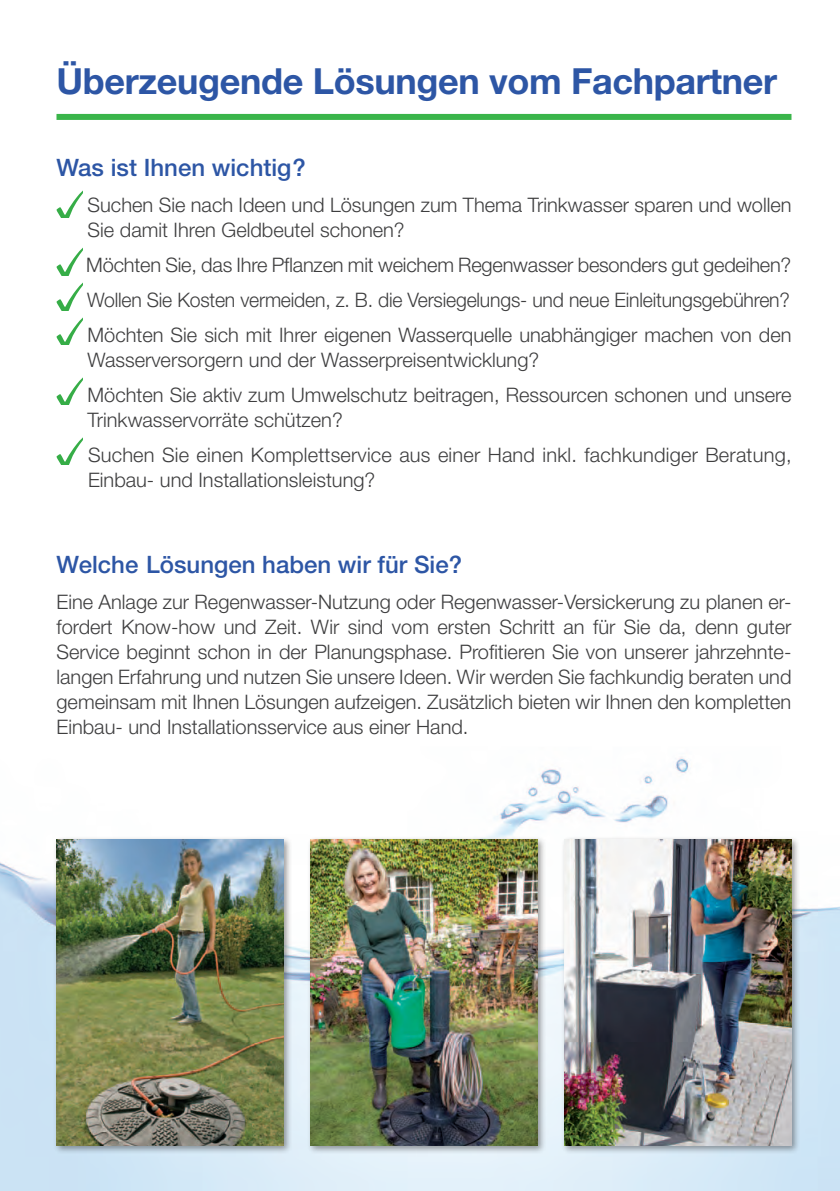
<style>
.page{position:relative;width:840px;height:1191px;background:#fff}
.page>*{position:absolute;margin:0;border:0;box-sizing:border-box;transform-origin:0 0}
.t1{font:700 36px "Helvetica Neue LT Std";letter-spacing:-.01em;color:#2d56a5}
.t2{font:500 24px "Helvetica Neue LT Std";color:#2d56a5}
.t3{font:300 20px/25px "Helvetica Neue LT Std";color:#3e3e3f}
</style>
<div class="page">
<img style="left:0;top:757px;width:839px;height:434px">
<svg style="left:56px;top:191px;width:26px;height:27px"></svg>
<svg style="left:56px;top:248px;width:26px;height:27px"></svg>
<svg style="left:56px;top:283px;width:26px;height:27px"></svg>
<svg style="left:56px;top:318px;width:26px;height:27px"></svg>
<svg style="left:56px;top:378px;width:26px;height:27px"></svg>
<svg style="left:56px;top:438px;width:26px;height:27px"></svg>
<div style="left:56px;top:114px;width:735px;height:6px;background:#3ab54a"></div>
<div style="left:53px;top:836px;width:239px;height:318px;background:#231f20;opacity:.45"></div>
<img style="left:56px;top:839px;width:227px;height:306px">
<div style="left:307px;top:836px;width:239px;height:318px;background:#231f20;opacity:.45"></div>
<img style="left:310px;top:839px;width:227px;height:306px">
<div style="left:560px;top:836px;width:239px;height:318px;background:#231f20;opacity:.45"></div>
<img style="left:564px;top:839px;width:227px;height:306px">
<p class="t1" style="left:56px;top:59px;width:721px">Überzeugende Lösungen vom Fachpartner</p>
<p class="t2" style="left:56px;top:153px;width:251px">Was ist Ihnen wichtig?</p>
<p class="t3" style="left:88px;top:192px;width:705px">Suchen Sie nach Ideen und Lösungen zum Thema Trinkwasser sparen und wollen<br>Sie damit Ihren Geldbeutel schonen?</p>
<p class="t3" style="left:86px;top:252px;width:706px">Möchten Sie, das Ihre Pflanzen mit weichem Regenwasser besonders gut gedeihen?</p>
<p class="t3" style="left:87px;top:287px;width:704px">Wollen Sie Kosten vermeiden, z. B. die Versiegelungs- und neue Einleitungsgebühren?</p>
<p class="t3" style="left:88px;top:322px;width:705px">Möchten Sie sich mit Ihrer eigenen Wasserquelle unabhängiger machen von den<br>Wasserversorgern und der Wasserpreisentwicklung?</p>
<p class="t3" style="left:88px;top:382px;width:705px">Möchten Sie aktiv zum Umwelschutz beitragen, Ressourcen schonen und unsere<br>Trinkwasservorräte schützen?</p>
<p class="t3" style="left:88px;top:442px;width:704px">Suchen Sie einen Komplettservice aus einer Hand inkl. fachkundiger Beratung,<br>Einbau- und Installationsleistung?</p>
<p class="t2" style="left:56px;top:550px;width:407px">Welche Lösungen haben wir für Sie?</p>
<p class="t3" style="left:56px;top:589px;width:736px;text-align:justify">Eine Anlage zur Regenwasser-Nutzung oder Regenwasser-Versickerung zu planen er&shy;fordert Know-how und Zeit. Wir sind vom ersten Schritt an für Sie da, denn guter Service beginnt schon in der Planungsphase. Profitieren Sie von unserer jahrzehnte&shy;langen Erfahrung und nutzen Sie unsere Ideen. Wir werden Sie fachkundig beraten und gemeinsam mit Ihnen Lösungen aufzeigen. Zusätzlich bieten wir Ihnen den kompletten Einbau- und Installationsservice aus einer Hand.</p>
</div>
